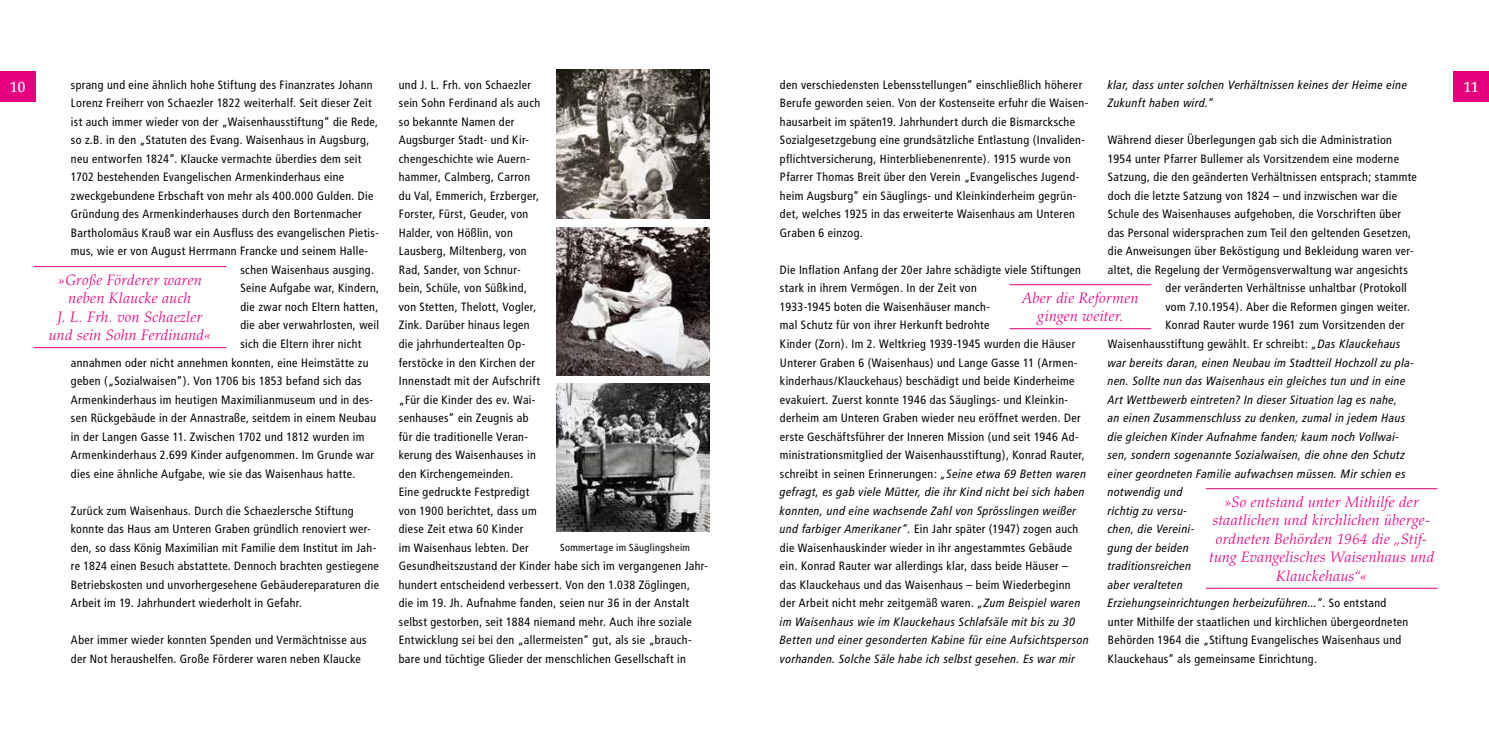
<style>
.page{position:relative;width:1489px;height:745px;background:#fff}
.page>*{position:absolute;margin:0;border:0;box-sizing:border-box;transform-origin:0 0}
.t1{font:italic 300 15px/18.5px "Palatino";letter-spacing:.025em;color:#e5007d;text-align:center}
.t2{font:500 15px "Palatino";color:#fff}
.t3{font:condensed 12px/18.5px "Frutiger";letter-spacing:.03em;color:#000}
.t4{font:italic condensed 12px/18.5px "Frutiger LT Pro";letter-spacing:.035em;color:#000}
.t5{font:condensed 10.25px "Frutiger";letter-spacing:.035em;color:#000}
.s1{font-family:"Frutiger LT Pro";font-style:italic}
.s2{font-family:"Frutiger";font-style:normal}
</style>
<div class="page">
<div style="left:0;top:71px;width:35px;height:31px;background:#e5007d"></div>
<div style="left:1453px;top:71px;width:35px;height:31px;background:#e5007d"></div>
<img style="left:556px;top:228px;width:153px;height:147px">
<img style="left:556px;top:70px;width:153px;height:148px">
<hr style="left:34px;top:266px;width:192px;height:1px;background:#e5007d">
<hr style="left:34px;top:347px;width:192px;height:1px;background:#e5007d">
<hr style="left:1009px;top:284px;width:142px;height:1px;background:#e5007d">
<hr style="left:1009px;top:328px;width:142px;height:1px;background:#e5007d">
<hr style="left:1205px;top:488px;width:232px;height:1px;background:#e5007d">
<hr style="left:1205px;top:587px;width:232px;height:1px;background:#e5007d">
<img style="left:556px;top:383px;width:153px;height:148px">
<p class="t3" style="left:399px;top:75px;width:311px">und J. L. Frh. von Schaezler<br>sein Sohn Ferdinand als auch<br>so bekannte Namen der<br>Augsburger Stadt- und Kir-<br>chengeschichte wie Auern-<br>hammer, Calmberg, Carron<br>du Val, Emmerich, Erzberger,<br>Forster, Fürst, Geuder, von<br>Halder, von Hößlin, von<br>Lausberg, Miltenberg, von<br>Rad, Sander, von Schnur-<br>bein, Schüle, von Süßkind,<br>von Stetten, Thelott, Vogler,<br>Zink. Darüber hinaus legen<br>die jahrhundertealten Op-<br>ferstöcke in den Kirchen der<br>Innenstadt mit der Aufschrift<br>„Für die Kinder des ev. Wai-<br>senhauses“ ein Zeugnis ab<br>für die traditionelle Veran-<br>kerung des Waisenhauses in<br>den Kirchengemeinden.<br>Eine gedruckte Festpredigt<br>von 1900 berichtet, dass um<br>diese Zeit etwa 60 Kinder<br>im Waisenhaus lebten. Der<br>Gesundheitszustand der Kinder habe sich im vergangenen Jahr&shy;hundert entscheidend verbessert. Von den 1.038 Zöglingen,<br>die im 19. Jh. Aufnahme fanden, seien nur 36 in der Anstalt selbst gestorben, seit 1884 niemand mehr. Auch ihre soziale Entwicklung sei bei den „allermeisten“ gut, als sie „brauch&shy;bare und tüchtige Glieder der menschlichen Gesellschaft in</p>
<p class="t3" style="left:780px;top:75px;width:310px">den verschiedensten Lebensstellungen“ einschließlich höherer Berufe geworden seien. Von der Kostenseite erfuhr die Waisen&shy;hausarbeit im späten19. Jahrhundert durch die Bismarcksche Sozialgesetzgebung eine grundsätzliche Entlastung (Invaliden&shy;pflichtversicherung, Hinterbliebenenrente). 1915 wurde von Pfarrer Thomas Breit über den Verein „Evangelisches Jugend&shy;heim Augsburg“ ein Säuglings- und Kleinkinderheim gegrün&shy;det, welches 1925 in das erweiterte Waisenhaus am Unteren Graben 6 einzog.</p>
<p class="t2" style="left:10px;top:78px;width:16px">10</p>
<p class="t3" style="left:71px;top:75px;width:303px">sprang und eine ähnlich hohe Stiftung des Finanzrates Johann</p>
<p class="t2" style="left:1463px;top:78px;width:16px">11</p>
<p class="t3" style="left:71px;top:94px;width:302px">Lorenz Freiherr von Schaezler 1822 weiterhalf. Seit dieser Zeit</p>
<p class="t3" style="left:71px;top:112px;width:309px">ist auch immer wieder von der „Waisenhausstiftung“ die Rede,</p>
<p class="t3" style="left:71px;top:131px;width:300px">so z.B. in den „Statuten des Evang. Waisenhaus in Augsburg,</p>
<p class="t3" style="left:71px;top:149px;width:292px">neu entworfen 1824“. Klaucke vermachte überdies dem seit</p>
<p class="t3" style="left:71px;top:168px;width:275px">1702 bestehenden Evangelischen Armenkinderhaus eine</p>
<p class="t3" style="left:71px;top:186px;width:304px">zweckgebundene Erbschaft von mehr als 400.000 Gulden. Die</p>
<p class="t3" style="left:71px;top:205px;width:292px">Gründung des Armenkinderhauses durch den Bortenmacher</p>
<p class="t3" style="left:71px;top:223px;width:309px">Bartholomäus Krauß war ein Ausfluss des evangelischen Pietis-</p>
<p class="t3" style="left:71px;top:242px;width:299px">mus, wie er von August Herrmann Francke und seinem Halle-</p>
<p class="t3" style="left:240px;top:260px;width:135px">schen Waisenhaus ausging.</p>
<p class="t3" style="left:240px;top:279px;width:140px">Seine Aufgabe war, Kindern,</p>
<p class="t3" style="left:240px;top:297px;width:139px">die zwar noch Eltern hatten,</p>
<p class="t3" style="left:240px;top:316px;width:140px">die aber verwahrlosten, weil</p>
<p class="t3" style="left:240px;top:334px;width:122px">sich die Eltern ihrer nicht</p>
<p class="t3" style="left:71px;top:353px;width:299px">annahmen oder nicht annehmen konnten, eine Heimstätte zu</p>
<p class="t3" style="left:71px;top:371px;width:292px">geben („Sozialwaisen“). Von 1706 bis 1853 befand sich das</p>
<p class="t3" style="left:71px;top:390px;width:304px">Armenkinderhaus im heutigen Maximilianmuseum und in des-</p>
<p class="t3" style="left:71px;top:408px;width:307px">sen Rückgebäude in der Annastraße, seitdem in einem Neubau</p>
<p class="t3" style="left:71px;top:427px;width:295px">in der Langen Gasse 11. Zwischen 1702 und 1812 wurden im</p>
<p class="t3" style="left:71px;top:445px;width:305px">Armenkinderhaus 2.699 Kinder aufgenommen. Im Grunde war</p>
<p class="t3" style="left:71px;top:464px;width:286px">dies eine ähnliche Aufgabe, wie sie das Waisenhaus hatte.</p>
<p class="t3" style="left:71px;top:501px;width:309px">Zurück zum Waisenhaus. Durch die Schaezlersche Stiftung konnte das Haus am Unteren Graben gründlich renoviert wer&shy;den, so dass König Maximilian mit Familie dem Institut im Jah&shy;re 1824 einen Besuch abstattete. Dennoch brachten gestiegene Betriebskosten und unvorhergesehene Gebäudereparaturen die Arbeit im 19. Jahrhundert wiederholt in Gefahr.</p>
<p class="t3" style="left:71px;top:630px;width:297px">Aber immer wieder konnten Spenden und Vermächtnisse aus der Not heraushelfen. Große Förderer waren neben Klaucke</p>
<p class="t4" style="left:1107px;top:75px;width:300px">klar, dass unter solchen Verhältnissen keines der Heime eine<br>Zukunft haben wird.“</p>
<p class="t3" style="left:1107px;top:131px;width:286px">Während dieser Überlegungen gab sich die Administration</p>
<p class="t3" style="left:1107px;top:149px;width:293px">1954 unter Pfarrer Bullemer als Vorsitzendem eine moderne</p>
<p class="t3" style="left:1107px;top:168px;width:310px">Satzung, die den geänderten Verhältnissen entsprach; stammte</p>
<p class="t3" style="left:1107px;top:186px;width:291px">doch die letzte Satzung von 1824 – und inzwischen war die</p>
<p class="t3" style="left:1107px;top:205px;width:295px">Schule des Waisenhauses aufgehoben, die Vorschriften über</p>
<p class="t3" style="left:1107px;top:223px;width:305px">das Personal widersprachen zum Teil den geltenden Gesetzen,</p>
<p class="t3" style="left:1107px;top:242px;width:307px">die Anweisungen über Beköstigung und Bekleidung waren ver-</p>
<p class="t3" style="left:1107px;top:260px;width:301px">altet, die Regelung der Vermögensverwaltung war angesichts</p>
<p class="t3" style="left:1165px;top:279px;width:243px">der veränderten Verhältnisse unhaltbar (Protokoll</p>
<p class="t3" style="left:1165px;top:297px;width:246px">vom 7.10.1954). Aber die Reformen gingen weiter.</p>
<p class="t3" style="left:1165px;top:316px;width:240px">Konrad Rauter wurde 1961 zum Vorsitzenden der</p>
<p class="t3" style="left:1107px;top:334px;width:294px">Waisenhausstiftung gewählt. Er schreibt: <span class="s1">„Das Klauckehaus</span></p>
<p class="t4" style="left:1107px;top:353px;width:308px">war bereits daran, einen Neubau im Stadtteil Hochzoll zu pla&shy;nen. Sollte nun das Waisenhaus ein gleiches tun und in eine Art Wettbewerb eintreten? In dieser Situation lag es nahe,<br>an einen Zusammenschluss zu denken, zumal in jedem Haus die gleichen Kinder Aufnahme fanden; kaum noch Vollwai&shy;sen, sondern sogenannte Sozialwaisen, die ohne den Schutz einer geordneten Familie aufwachsen müssen. Mir schien es notwendig und<br>richtig zu versu-<br>chen, die Vereini-<br>gung der beiden<br>traditionsreichen<br>aber veralteten<br>Erziehungseinrichtungen herbeizuführen...“<span class="s2">. So entstand</span></p>
<p class="t3" style="left:1107px;top:612px;width:302px">unter Mithilfe der staatlichen und kirchlichen übergeordneten<br>Behörden 1964 die „Stiftung Evangelisches Waisenhaus und<br>Klauckehaus“ als gemeinsame Einrichtung.</p>
<p class="t3" style="left:780px;top:260px;width:308px">Die Inflation Anfang der 20er Jahre schädigte viele Stiftungen stark in ihrem Vermögen. In der Zeit von<br>1933-1945 boten die Waisenhäuser manch-<br>mal Schutz für von ihrer Herkunft bedrohte<br>Kinder (Zorn). Im 2. Weltkrieg 1939-1945 wurden die Häuser Unterer Graben 6 (Waisenhaus) und Lange Gasse 11 (Armen&shy;kinderhaus/Klauckehaus) beschädigt und beide Kinderheime evakuiert. Zuerst konnte 1946 das Säuglings- und Kleinkin&shy;derheim am Unteren Graben wieder neu eröffnet werden. Der erste Geschäftsführer der Inneren Mission (und seit 1946 Ad&shy;ministrationsmitglied der Waisenhausstiftung), Konrad Rauter, schreibt in seinen Erinnerungen: <span class="s1">„Seine etwa 69 Betten waren</span></p>
<p class="t4" style="left:780px;top:482px;width:306px">gefragt, es gab viele Mütter, die ihr Kind nicht bei sich haben konnten, und eine wachsende Zahl von Sprösslingen weißer</p>
<p class="t3" style="left:780px;top:519px;width:302px"><span class="s1">und farbiger Amerikaner“.</span> Ein Jahr später (1947) zogen auch die Waisenhauskinder wieder in ihr angestammtes Gebäude ein. Konrad Rauter war allerdings klar, dass beide Häuser – das Klauckehaus und das Waisenhaus – beim Wiederbeginn der Arbeit nicht mehr zeitgemäß waren. <span class="s1">„Zum Beispiel waren</span></p>
<p class="t4" style="left:780px;top:612px;width:310px">im Waisenhaus wie im Klauckehaus Schlafsäle mit bis zu 30<br>Betten und einer gesonderten Kabine für eine Aufsichtsperson vorhanden. Solche Säle habe ich selbst gesehen. Es war mir</p>
<p class="t1" style="left:49px;top:270px;width:164px">»Große Förderer waren neben Klaucke auch<br>J. L. Frh. von Schaezler und sein Sohn Ferdinand«</p>
<p class="t1" style="left:1022px;top:288px;width:118px">Aber die Reformen gingen weiter.</p>
<p class="t1" style="left:1208px;top:492px;width:227px">»So entstand unter Mithilfe der staatlichen und kirchlichen überge&shy;ordneten Behörden 1964 die „Stif&shy;tung Evangelisches Waisenhaus und<br>Klauckehaus“«</p>
<p class="t5" style="left:560px;top:541px;width:131px">Sommertage im Säuglingsheim</p>
</div>
